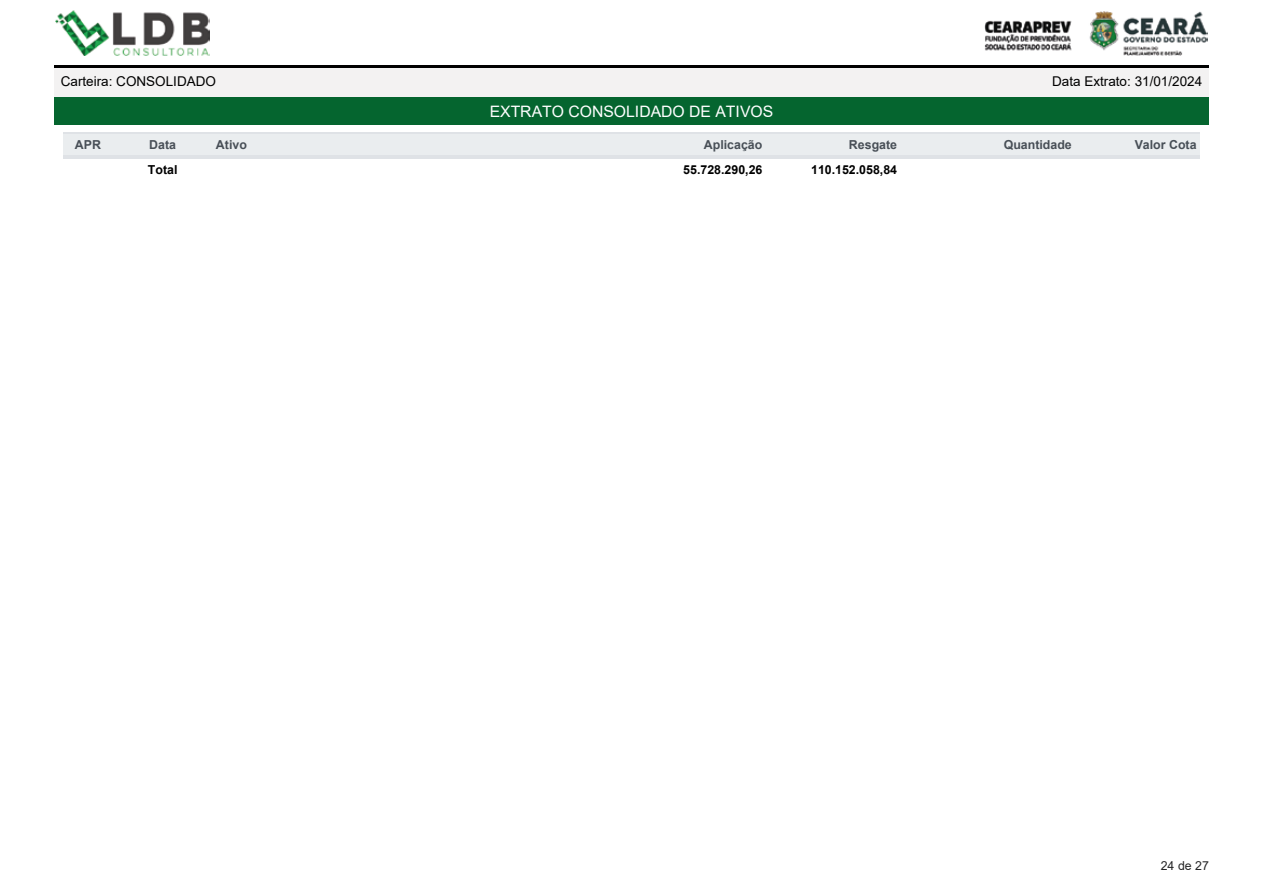
<style>
.page{position:relative;width:1263px;height:893px;background:#fff}
.page>*{position:absolute;margin:0;border:0;box-sizing:border-box;transform-origin:0 0}
.t1{font:15.75px "Arial";color:#fff}
.t2{font:13.5px "Arial";color:#000}
.t3{font:700 12.3px "Arial";color:#484f57}
.t4{font:700 12.3px "Arial";color:#000}
.t5{font:12.3px "Arial";color:#262627}
</style>
<div class="page">
<div style="left:54px;top:65px;width:1155px;height:33px;background:#f3f2f2"></div>
<hr style="left:54px;top:65px;width:1155px;height:3px;background:#000">
<div style="left:54px;top:98px;width:1155px;height:27px;background:#05652f"></div>
<img style="left:55px;top:10px;width:155px;height:45px">
<img style="left:984px;top:11px;width:224px;height:44px">
<div style="left:63px;top:133px;width:50px;height:25px;background:#eaedef"></div>
<hr style="left:63px;top:133px;width:50px;height:1px;background:#dfe2e6">
<hr style="left:63px;top:155px;width:50px;height:3px;background:#dfe2e6">
<div style="left:113px;top:133px;width:100px;height:25px;background:#eaedef"></div>
<hr style="left:113px;top:133px;width:100px;height:1px;background:#dfe2e6">
<hr style="left:113px;top:155px;width:100px;height:3px;background:#dfe2e6">
<div style="left:213px;top:133px;width:428px;height:25px;background:#eaedef"></div>
<hr style="left:213px;top:133px;width:428px;height:1px;background:#dfe2e6">
<hr style="left:213px;top:155px;width:428px;height:3px;background:#dfe2e6">
<div style="left:641px;top:133px;width:125px;height:25px;background:#eaedef"></div>
<hr style="left:641px;top:133px;width:125px;height:1px;background:#dfe2e6">
<hr style="left:641px;top:155px;width:125px;height:3px;background:#dfe2e6">
<div style="left:766px;top:133px;width:134px;height:25px;background:#eaedef"></div>
<hr style="left:766px;top:133px;width:134px;height:1px;background:#dfe2e6">
<hr style="left:766px;top:155px;width:134px;height:3px;background:#dfe2e6">
<div style="left:900px;top:133px;width:175px;height:25px;background:#eaedef"></div>
<hr style="left:900px;top:133px;width:175px;height:1px;background:#dfe2e6">
<hr style="left:900px;top:155px;width:175px;height:3px;background:#dfe2e6">
<div style="left:1075px;top:133px;width:125px;height:25px;background:#eaedef"></div>
<hr style="left:1075px;top:133px;width:125px;height:1px;background:#dfe2e6">
<hr style="left:1075px;top:155px;width:125px;height:3px;background:#dfe2e6">
<hr style="left:63px;top:158px;width:50px;height:1px;background:#dfe2e6">
<hr style="left:113px;top:158px;width:100px;height:1px;background:#dfe2e6">
<hr style="left:213px;top:158px;width:428px;height:1px;background:#dfe2e6">
<hr style="left:641px;top:158px;width:125px;height:1px;background:#dfe2e6">
<hr style="left:766px;top:158px;width:134px;height:1px;background:#dfe2e6">
<hr style="left:900px;top:158px;width:175px;height:1px;background:#dfe2e6">
<hr style="left:1075px;top:158px;width:125px;height:1px;background:#dfe2e6">
<p class="t2" style="left:61px;top:72px;width:157px">Carteira: CONSOLIDADO</p>
<p class="t2" style="left:1052px;top:72px;width:152px">Data Extrato: 31/01/2024</p>
<p class="t1" style="left:490px;top:101px;width:285px">EXTRATO CONSOLIDADO DE ATIVOS</p>
<p class="t3" style="left:75px;top:136px;width:28px">APR</p>
<p class="t3" style="left:149px;top:136px;width:28px">Data</p>
<p class="t3" style="left:216px;top:136px;width:32px">Ativo</p>
<p class="t3" style="left:704px;top:136px;width:60px">Aplicação</p>
<p class="t3" style="left:849px;top:136px;width:50px">Resgate</p>
<p class="t3" style="left:1004px;top:136px;width:70px">Quantidade</p>
<p class="t3" style="left:1135px;top:136px;width:63px">Valor Cota</p>
<p class="t4" style="left:148px;top:161px;width:31px">Total</p>
<p class="t4" style="left:683px;top:161px;width:81px">55.728.290,26</p>
<p class="t4" style="left:811px;top:161px;width:88px">110.152.058,84</p>
<p class="t5" style="left:1161px;top:857px;width:50px">24 de 27</p>
</div>
